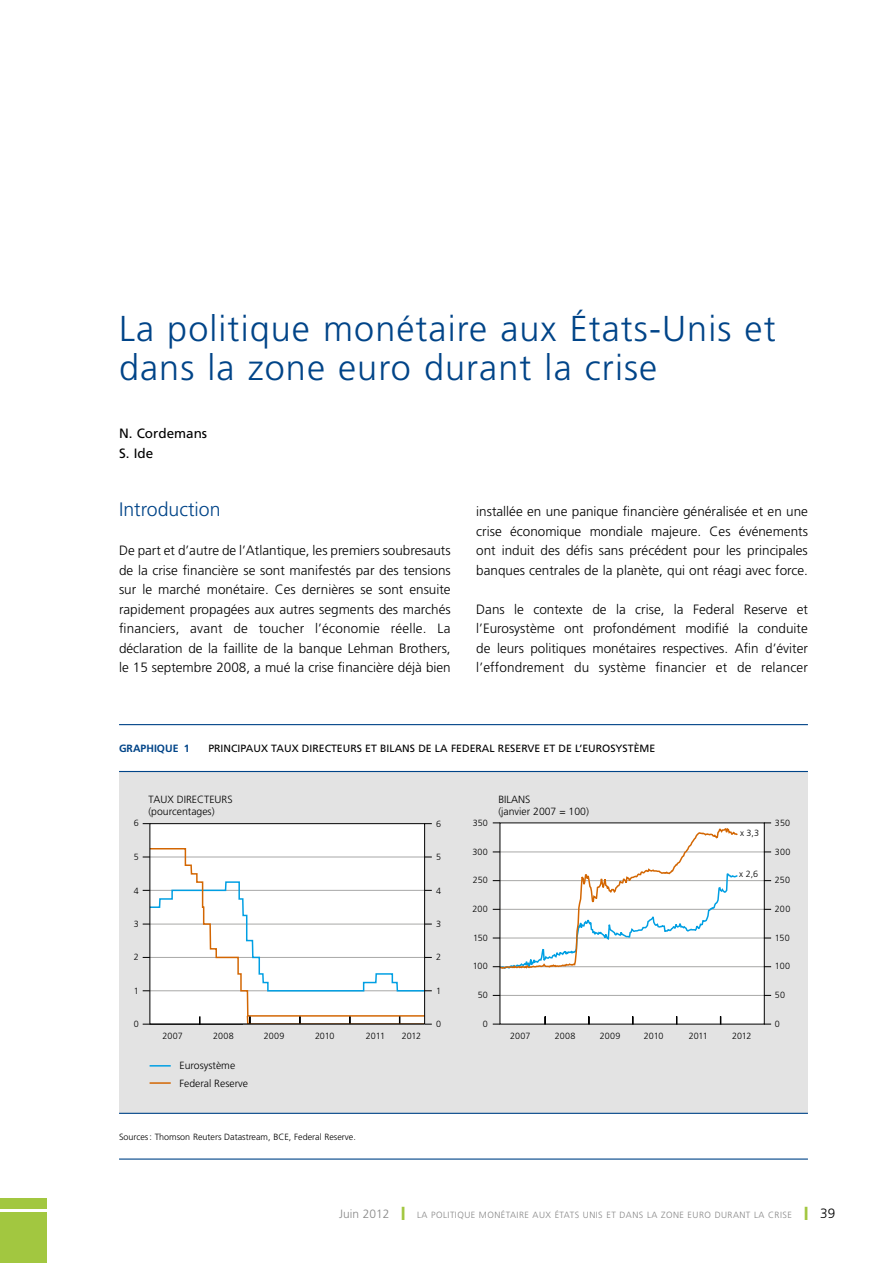
<style>
.page{position:relative;width:893px;height:1263px;background:#fff}
.page>*{position:absolute;margin:0;border:0;box-sizing:border-box;transform-origin:0 0}
.t1{font:300 36px/39px "Frutiger LT";letter-spacing:.03em;color:#048}
.t2{font:300 19.5px "Frutiger LT";color:#048}
.t3{font:300 13.5px/19.5px "Frutiger LT";color:#000;text-align:justify}
.t4{font:13.5px/19.5px "Frutiger LT";color:#000}
.t5{font:300 10.5px/12px "Frutiger LT";color:#000}
.t6{font:10.5px "Frutiger LT";color:#000}
.t7{font:700 10.5px "Frutiger LT";color:#048}
.t8{font:300 9px "Frutiger LT";color:#000}
.t9{font:300 9px "Frutiger LT";letter-spacing:.05em;color:#878787}
.s1{font-size:12px}
.s2{color:#a2c740}
.s3{font-size:13.5px;color:#000}
</style>
<div class="page">
<div style="left:0;top:1198px;width:47px;height:11px;background:#a2c740"></div>
<div style="left:0;top:1213px;width:47px;height:50px;background:#a2c740"></div>
<div style="left:119px;top:771px;width:689px;height:342px;background:#e3e3e3"></div>
<hr style="left:119px;top:1113px;width:689px;height:1px;background:#048">
<hr style="left:119px;top:1158px;width:689px;height:2px;background:#048">
<hr style="left:119px;top:724px;width:689px;height:1px;background:#048">
<hr style="left:119px;top:771px;width:689px;height:1px;background:#048">
<svg style="left:150px;top:1065px;width:21px;height:1px"></svg>
<hr style="left:150px;top:1082px;width:21px;height:2px;background:#d36602">
<div style="left:150px;top:824px;width:275px;height:200px;background:#fff"></div>
<svg style="left:148px;top:847px;width:278px;height:170px"></svg>
<div style="left:500px;top:823px;width:264px;height:201px;background:#fff"></div>
<hr style="left:500px;top:851px;width:264px;height:1px;background:#a8a8a7">
<hr style="left:500px;top:880px;width:264px;height:1px;background:#a8a8a7">
<hr style="left:500px;top:909px;width:264px;height:1px;background:#a8a8a7">
<hr style="left:500px;top:938px;width:264px;height:1px;background:#a8a8a7">
<hr style="left:500px;top:966px;width:264px;height:1px;background:#a8a8a7">
<hr style="left:500px;top:995px;width:264px;height:1px;background:#a8a8a7">
<svg style="left:493px;top:822px;width:246px;height:151px"></svg>
<div style="left:149px;top:823px;width:276px;height:201px;border:1px solid #000"></div>
<hr style="left:150px;top:1024px;width:275px;height:1px;background:#000">
<svg style="left:246px;top:1014px;width:186px;height:11px"></svg>
<h1 class="t1" style="left:119px;top:309px;width:658px">La politique monétaire aux États-U nis et dans la zone euro durant la crise</h1>
<p class="t4" style="left:119px;top:424px;width:90px">N . CORDEMANS<br>S. IDE</p>
<h2 class="t2" style="left:119px;top:498px;width:103px">Introduction</h2>
<p class="t3" style="left:119px;top:541px;width:333px">De part et d’autre de l’Atlantique, les premiers soubresauts de la crise financière se sont manifestés par des tensions sur le marché monétaire. Ces dernières se sont ensuite rapidement propagées aux autres segments des marchés financiers, avant de toucher l’économie réelle. La déclaration de la faillite de la banque Lehman Brothers, le 15 septembre 2008, a mué la crise financière déjà bien</p>
<p class="t3" style="left:476px;top:502px;width:333px">installée en une panique financière généralisée et en une crise économique mondiale majeure. Ces événements ont induit des défis sans précédent pour les principales banques centrales de la planète, qui ont réagi avec force.</p>
<p class="t3" style="left:476px;top:599px;width:333px">Dans le contexte de la crise, la Federal Reserve et l’Eurosystème ont profondément modifié la conduite de leurs politiques monétaires respectives. Afin d’éviter l’effondrement du système financier et de relancer</p>
<p class="t7" style="left:119px;top:742px;width:72px">GRAPHIQUE 1</p>
<p class="t6" style="left:208px;top:742px;width:448px">PRINCIPAUX TAUX DIRECTEURS ET B ILANS DE LA FEDERAL RESERVE ET DE L’E UROSYSTÈME</p>
<p class="t5" style="left:148px;top:793px;width:86px">TAUX DIRECTEURS (pourcentages)</p>
<p class="t5" style="left:498px;top:793px;width:92px">BILANS<br>(janvier 2007 = 100)</p>
<p class="t8" style="left:134px;top:818px;width:6px">6</p>
<p class="t8" style="left:436px;top:818px;width:6px">6</p>
<p class="t8" style="left:473px;top:818px;width:17px">350</p>
<p class="t8" style="left:775px;top:818px;width:17px">350</p>
<p class="t8" style="left:134px;top:852px;width:6px">5</p>
<p class="t8" style="left:436px;top:852px;width:6px">5</p>
<p class="t8" style="left:472px;top:846px;width:17px">300</p>
<p class="t8" style="left:473px;top:875px;width:17px">250</p>
<p class="t8" style="left:740px;top:828px;width:21px">x 3,3</p>
<p class="t8" style="left:739px;top:868px;width:21px">x 2,6</p>
<p class="t8" style="left:775px;top:846px;width:17px">300</p>
<p class="t8" style="left:775px;top:875px;width:17px">250</p>
<p class="t8" style="left:134px;top:885px;width:6px">4</p>
<p class="t8" style="left:436px;top:885px;width:6px">4</p>
<p class="t8" style="left:473px;top:904px;width:17px">200</p>
<p class="t8" style="left:775px;top:904px;width:17px">200</p>
<p class="t8" style="left:134px;top:919px;width:6px">3</p>
<p class="t8" style="left:436px;top:919px;width:6px">3</p>
<p class="t8" style="left:473px;top:932px;width:16px">150</p>
<p class="t8" style="left:775px;top:932px;width:16px">150</p>
<p class="t8" style="left:134px;top:952px;width:6px">2</p>
<p class="t8" style="left:436px;top:952px;width:6px">2</p>
<p class="t8" style="left:473px;top:961px;width:17px">100</p>
<p class="t8" style="left:775px;top:961px;width:17px">100</p>
<p class="t8" style="left:134px;top:985px;width:6px">1</p>
<p class="t8" style="left:436px;top:985px;width:6px">1</p>
<p class="t8" style="left:478px;top:990px;width:12px">50</p>
<p class="t8" style="left:775px;top:990px;width:12px">50</p>
<p class="t8" style="left:134px;top:1019px;width:6px">0</p>
<p class="t8" style="left:436px;top:1019px;width:6px">0</p>
<p class="t8" style="left:483px;top:1019px;width:6px">0</p>
<p class="t8" style="left:775px;top:1019px;width:6px">0</p>
<p class="t8" style="left:163px;top:1031px;width:22px">2007</p>
<p class="t8" style="left:213px;top:1031px;width:22px">2008</p>
<p class="t8" style="left:264px;top:1031px;width:22px">2009</p>
<p class="t8" style="left:315px;top:1031px;width:21px">2010</p>
<p class="t8" style="left:366px;top:1031px;width:21px">2011</p>
<p class="t8" style="left:402px;top:1031px;width:21px">2012</p>
<p class="t8" style="left:510px;top:1031px;width:22px">2007</p>
<p class="t8" style="left:555px;top:1031px;width:22px">2008</p>
<p class="t8" style="left:600px;top:1031px;width:22px">2009</p>
<p class="t8" style="left:644px;top:1031px;width:21px">2010</p>
<p class="t8" style="left:689px;top:1031px;width:21px">2011</p>
<p class="t8" style="left:732px;top:1031px;width:21px">2012</p>
<p class="t5" style="left:179px;top:1056px;width:70px;line-height:18.8px">Eurosystème<br>Federal Reserve</p>
<p class="t8" style="left:119px;top:1131px;width:238px">Sources: Thomson Reuters Datastream, BCE, Federal Reserve.</p>
<p class="t9" style="left:339px;top:1210px;width:250px"><span class="s1">Juin 2012</span> <span class="s2">❙</span> La politique monétaire aux États Unis</p>
<p class="t9" style="left:606px;top:1210px;width:230px">et dans la zone euro durant la crise <span class="s2">❙</span> <span class="s3">39</span></p>
</div>
